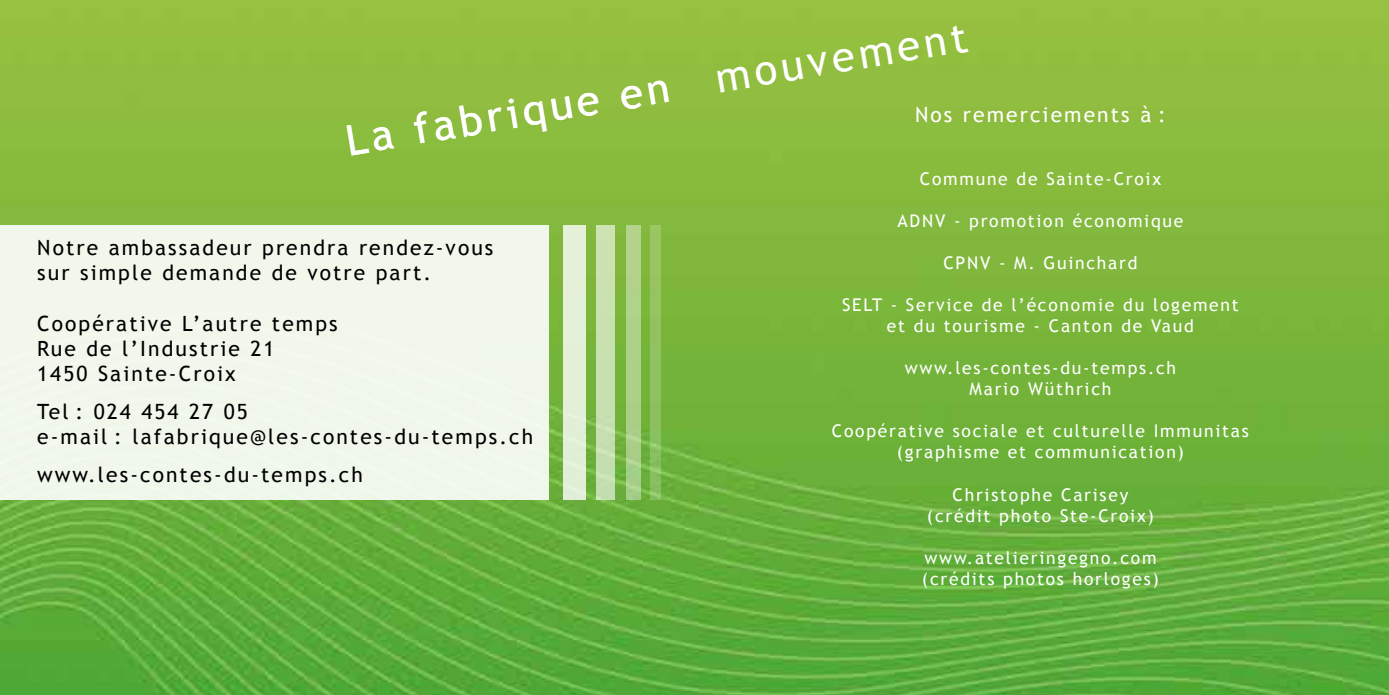
<style>
.page{position:relative;width:1389px;height:695px;background:#fff}
.page>*{position:absolute;margin:0;border:0;box-sizing:border-box;transform-origin:0 0}
.t1{font:42px "Trebuchet MS";color:#fff}
.t2{font:21px/25.2px "Trebuchet MS";letter-spacing:.1em;color:#000}
.t3{font:21px "Trebuchet MS";letter-spacing:.1em;color:#fff}
.t4{font:17.5px/21px "Trebuchet MS";letter-spacing:.1em;color:#fff;text-align:center}
</style>
<div class="page">
<img style="left:0;top:0;width:1389px;height:694px">
<div style="left:0;top:225px;width:549px;height:274px;background:#f1f7eb"></div>
<div style="left:563px;top:225px;width:22px;height:274px;background:#e3f0d7"></div>
<div style="left:597px;top:225px;width:18px;height:274px;background:#c8e1b0"></div>
<div style="left:626px;top:225px;width:15px;height:274px;background:#abd188"></div>
<div style="left:650px;top:225px;width:11px;height:274px;background:#90c261"></div>
<h1 class="t1" style="left:342px;top:115px;width:329px;rotate:-9deg">La fabrique en</h1>
<p class="t2" style="left:37px;top:235px;width:458px">Notre ambassadeur prendra rendez-vous sur simple demande de votre part.</p>
<p class="t2" style="left:37px;top:311px;width:302px">Coopérative L’autre temps<br>Rue de l’Industrie 21<br>1450 Sainte-Croix</p>
<p class="t2" style="left:37px;top:399px;width:497px">Tel : 024 454 27 05<br>e-mail : lafabrique@les-contes-du-temps.ch</p>
<p class="t2" style="left:37px;top:462px;width:327px">www.les-contes-du-temps.ch</p>
<h1 class="t1" style="left:712px;top:53px;width:256px;rotate:-9deg">mouvement</h1>
<p class="t3" style="left:915px;top:102px;width:252px">Nos remerciements à :</p>
<p class="t4" style="left:920px;top:169px;width:243px">Commune de Sainte-Croix</p>
<p class="t4" style="left:898px;top:211px;width:287px">ADNV - promotion économique</p>
<p class="t4" style="left:943px;top:253px;width:196px">CPNV - M. Guinchard</p>
<p class="t4" style="left:842px;top:295px;width:398px">SELT - Service de l’économie du logement et du tourisme - Canton de Vaud</p>
<p class="t4" style="left:905px;top:358px;width:273px">www.les-contes-du-temps.ch<br>Mario Wüthrich</p>
<p class="t4" style="left:832px;top:421px;width:418px">Coopérative sociale et culturelle Immunitas (graphisme et communication)</p>
<p class="t4" style="left:927px;top:484px;width:229px">Christophe Carisey (crédit photo Ste-Croix)</p>
<p class="t4" style="left:922px;top:547px;width:238px;text-align:left">www.atelieringegno.com (crédits photos horloges)</p>
</div>
